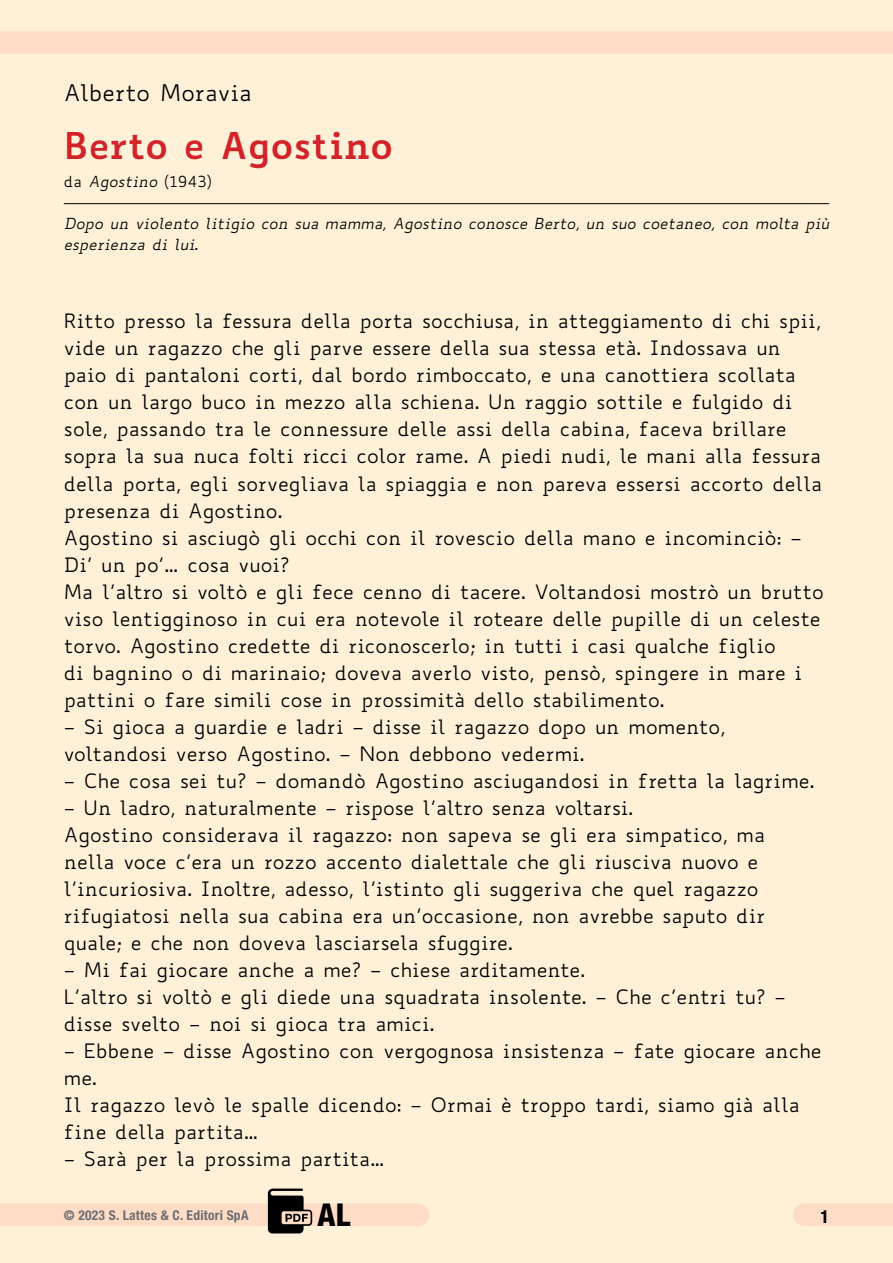
<style>
.page{position:relative;width:893px;height:1263px;background:#fff0d8}
.page>*{position:absolute;margin:0;border:0;box-sizing:border-box;transform-origin:0 0}
.t1{font:700 36px "Biancoenero";color:#d2232a}
.t2{font:800 condensed 31.5px "Helvetica Neue LT Std";color:#000}
.t3{font:22.5px "Biancoenero";color:#000}
.t4{font:19.5px/27px "Biancoenero";color:#000}
.t5{font:700 condensed 18px "Helvetica Neue LT Std";color:#000}
.t6{font:italic 15px/21px "Biancoenero";color:#000}
.t7{font:15px "Biancoenero";color:#000}
.t8{font:700 condensed 13.5px "Helvetica Neue LT Std";letter-spacing:.02em;color:#6d6e71}
.s1{font-style:italic}
</style>
<div class="page">
<div style="left:0;top:1203px;width:418px;height:23px;background:#fedcc6"></div>
<div style="left:0;top:31px;width:893px;height:23px;background:#fedcc6"></div>
<hr style="left:64px;top:203px;width:765px;height:1px;background:#000">
<div style="left:804px;top:1203px;width:89px;height:23px;background:#fedcc6"></div>
<svg style="left:268px;top:1188px;width:44px;height:45px"></svg>
<p class="t3" style="left:64px;top:78px;width:190px">Alberto Moravia</p>
<h1 class="t1" style="left:64px;top:114px;width:331px">Berto e Agostino</h1>
<p class="t7" style="left:64px;top:172px;width:150px">da <span class="s1">Agostino</span> (1943)</p>
<p class="t6" style="left:64px;top:213px;width:767px">Dopo un violento litigio con sua mamma, Agostino conosce Berto, un suo coetaneo, con molta più esperienza di lui.</p>
<p class="t4" style="left:64px;top:307px;width:762px">Ritto presso la fessura della porta socchiusa, in atteggiamento di chi spii, vide un ragazzo che gli parve essere della sua stessa età. Indossava un paio di pantaloni corti, dal bordo rimboccato, e una canottiera scollata con un largo buco in mezzo alla schiena. Un raggio sottile e fulgido di sole, passando tra le connessure delle assi della cabina, faceva brillare sopra la sua nuca folti ricci color rame. A piedi nudi, le mani alla fessura della porta, egli sorvegliava la spiaggia e non pareva essersi accorto della presenza di Agostino.<br>Agostino si asciugò gli occhi con il rovescio della mano e incominciò: – Di’ un po’… cosa vuoi?<br>Ma l’altro si voltò e gli fece cenno di tacere. Voltandosi mostrò un brutto viso lentigginoso in cui era notevole il roteare delle pupille di un celeste torvo. Agostino credette di riconoscerlo; in tutti i casi qualche figlio<br>di bagnino o di marinaio; doveva averlo visto, pensò, spingere in mare i pattini o fare simili cose in prossimità dello stabilimento.</p>
<p class="t4" style="left:64px;top:713px;width:663px">– Si gioca a guardie e ladri – disse il ragazzo dopo un momento, voltandosi verso Agostino. – Non debbono vedermi.</p>
<p class="t4" style="left:64px;top:767px;width:752px">– Che cosa sei tu? – domandò Agostino asciugandosi in fretta la lagrime.</p>
<p class="t4" style="left:64px;top:794px;width:703px">– Un ladro, naturalmente – rispose l’altro senza voltarsi.<br>Agostino considerava il ragazzo: non sapeva se gli era simpatico, ma nella voce c’era un rozzo accento dialettale che gli riusciva nuovo e l’incuriosiva. Inoltre, adesso, l’istinto gli suggeriva che quel ragazzo rifugiatosi nella sua cabina era un’occasione, non avrebbe saputo dir quale; e che non doveva lasciarsela sfuggire.</p>
<p class="t4" style="left:64px;top:956px;width:723px">– Mi fai giocare anche a me? – chiese arditamente.<br>L’altro si voltò e gli diede una squadrata insolente. – Che c’entri tu? – disse svelto – noi si gioca tra amici.</p>
<p class="t4" style="left:64px;top:1037px;width:759px">– Ebbene – disse Agostino con vergognosa insistenza – fate giocare anche me.<br>Il ragazzo levò le spalle dicendo: – Ormai è troppo tardi, siamo già alla fine della partita…</p>
<p class="t4" style="left:64px;top:1145px;width:322px">– Sarà per la prossima partita…</p>
<p class="t5" style="left:820px;top:1206px;width:10px">1</p>
<p class="t8" style="left:64px;top:1206px;width:186px">© 2023 S. Lattes &amp; C. Editori SpA</p>
<h2 class="t2" style="left:318px;top:1195px;width:34px">AL</h2>
</div>
